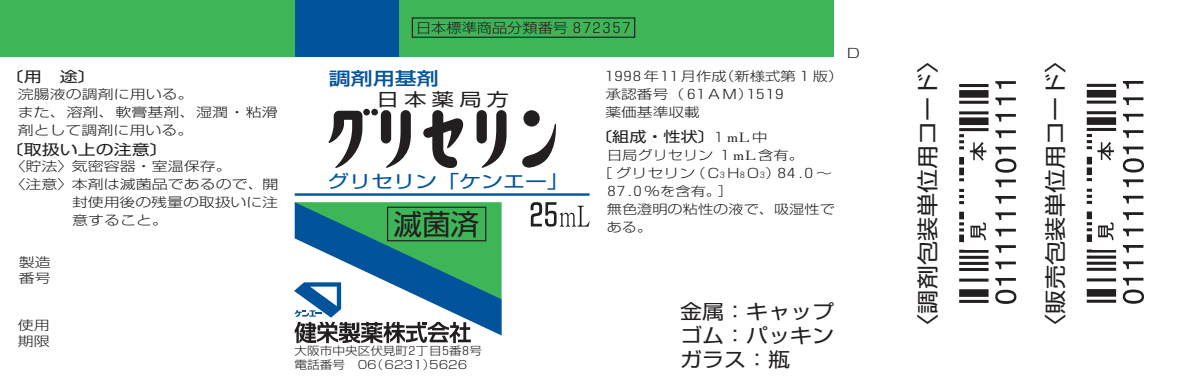
<style>
.page{position:relative;width:1182px;height:386px;background:#fff}
.page>*{position:absolute;margin:0;border:0;box-sizing:border-box;transform-origin:0 0}
.t1{font:28.4px "Shin Go Pr 5";color:#231f20}
.t2{font:21.6px "Shin Go Pr 5";color:#231f20;scale:1.11 1}
.t3{font:19.6px/24px "Shin Go Pr 5";color:#231f20;text-align:justify;scale:1.11 1}
.t4{font:17.6px "Shin Go Pr 5";color:#01549c;scale:1.25 1}
.t5{font:500 17.6px "Shin Go Pr 5";color:#01549c;scale:1.25 1}
.t6{font:17.6px "Shin Go Pr 5";letter-spacing:.25em;color:#231f20;scale:1.25 1}
.t7{font:14.4px "Shin Go Pr 5";color:#231f20;scale:1.25 1}
.t8{font:14.4px "Shin Go Pr 5";color:#231f20;scale:1.19 1}
.t9{font:300 13.6px "Shin Go Pr 5";color:#231f20;scale:1.11 1}
.t10{font:300 12.8px/18px "Shin Go Pr 5";color:#231f20;scale:1.25 1}
.t11{font:300 12.8px "Shin Go Pr 5";color:#231f20;scale:1.19 1}
.t12{font:300 12.8px/18px "Shin Go Pr 5";color:#231f20;scale:1.2 1}
.t13{font:300 11.2px/13.2px "Shin Go Pr 5";color:#231f20;scale:1.11 1}
.s1{font-weight:400}
.s2{font-weight:500}
.s3{font-weight:300;font-size:12.8px}
.s4{font-family:"Futo Min A101 Pro";font-weight:700;font-size:12.8px}
.s5{font-family:"Futo Min A101 Pro";font-weight:700}
.s6{font-size:8px}
</style>
<div class="page">
<div style="left:0;top:0;width:834px;height:57px;background:#3eb658"></div>
<div style="left:295px;top:0;width:103px;height:57px;background:#01549c"></div>
<hr style="left:295px;top:193px;width:294px;height:2px;background:#01549c">
<svg style="left:295px;top:202px;width:207px;height:133px;background:#429e84"></svg>
<div style="left:412px;top:17px;width:223px;height:21px;border:1px solid #231f20"></div>
<div style="left:381px;top:110px;width:10px;height:33px;background:#231f20;border-radius:5px"></div>
<svg style="left:385px;top:110px;width:26px;height:58px"></svg>
<div style="left:476px;top:110px;width:11px;height:33px;background:#231f20;border-radius:5px"></div>
<svg style="left:481px;top:110px;width:25px;height:58px"></svg>
<svg style="left:328px;top:111px;width:34px;height:57px"></svg>
<div style="left:363px;top:109px;width:7px;height:6px;background:#231f20;border-radius:50%"></div>
<div style="left:371px;top:109px;width:7px;height:6px;background:#231f20;border-radius:50%"></div>
<div style="left:523px;top:110px;width:17px;height:16px;background:#231f20;border-radius:50%"></div>
<svg style="left:522px;top:122px;width:34px;height:45px"></svg>
<svg style="left:423px;top:110px;width:41px;height:58px"></svg>
<svg style="left:530px;top:202px;width:60px;height:25px"></svg>
<div style="left:387px;top:206px;width:99px;height:35px;border:1px solid #231f20"></div>
<svg style="left:294px;top:282px;width:177px;height:61px"></svg>
<hr style="left:959px;top:300px;width:29px;height:3px;background:#231f20">
<div style="left:959px;top:289px;width:29px;height:7px;background:#231f20"></div>
<hr style="left:959px;top:278px;width:29px;height:3px;background:#231f20">
<hr style="left:959px;top:268px;width:29px;height:3px;background:#231f20">
<hr style="left:959px;top:262px;width:29px;height:3px;background:#231f20">
<svg style="left:959px;top:255px;width:29px;height:4px"></svg>
<hr style="left:959px;top:249px;width:29px;height:3px;background:#231f20">
<div style="left:959px;top:234px;width:29px;height:8px;background:#231f20"></div>
<hr style="left:959px;top:228px;width:29px;height:3px;background:#231f20">
<hr style="left:959px;top:222px;width:29px;height:3px;background:#231f20">
<div style="left:959px;top:211px;width:29px;height:8px;background:#231f20"></div>
<hr style="left:959px;top:201px;width:29px;height:3px;background:#231f20">
<hr style="left:959px;top:195px;width:29px;height:3px;background:#231f20">
<hr style="left:959px;top:189px;width:29px;height:3px;background:#231f20">
<hr style="left:959px;top:178px;width:29px;height:3px;background:#231f20">
<div style="left:959px;top:167px;width:29px;height:8px;background:#231f20"></div>
<div style="left:959px;top:157px;width:29px;height:7px;background:#231f20"></div>
<hr style="left:959px;top:146px;width:29px;height:3px;background:#231f20">
<hr style="left:959px;top:140px;width:29px;height:3px;background:#231f20">
<hr style="left:959px;top:134px;width:29px;height:3px;background:#231f20">
<hr style="left:959px;top:128px;width:29px;height:3px;background:#231f20">
<div style="left:959px;top:117px;width:29px;height:8px;background:#231f20"></div>
<hr style="left:959px;top:111px;width:29px;height:3px;background:#231f20">
<hr style="left:959px;top:101px;width:29px;height:3px;background:#231f20">
<div style="left:959px;top:90px;width:29px;height:8px;background:#231f20"></div>
<hr style="left:959px;top:84px;width:29px;height:3px;background:#231f20">
<svg style="left:995px;top:278px;width:21px;height:26px"></svg>
<svg style="left:995px;top:261px;width:21px;height:8px"></svg>
<svg style="left:995px;top:245px;width:21px;height:8px"></svg>
<svg style="left:995px;top:228px;width:21px;height:8px"></svg>
<svg style="left:995px;top:212px;width:21px;height:8px"></svg>
<svg style="left:995px;top:196px;width:21px;height:7px"></svg>
<svg style="left:995px;top:179px;width:21px;height:8px"></svg>
<svg style="left:995px;top:147px;width:21px;height:26px"></svg>
<svg style="left:995px;top:130px;width:21px;height:8px"></svg>
<svg style="left:995px;top:114px;width:21px;height:7px"></svg>
<svg style="left:995px;top:97px;width:21px;height:8px"></svg>
<svg style="left:995px;top:81px;width:21px;height:8px"></svg>
<div style="left:964px;top:133px;width:27px;height:117px;background:#fff"></div>
<svg style="left:970px;top:222px;width:16px;height:18px"></svg>
<svg style="left:970px;top:142px;width:16px;height:19px"></svg>
<hr style="left:1086px;top:299px;width:30px;height:3px;background:#231f20">
<div style="left:1086px;top:289px;width:30px;height:7px;background:#231f20"></div>
<hr style="left:1086px;top:278px;width:30px;height:3px;background:#231f20">
<hr style="left:1086px;top:267px;width:30px;height:3px;background:#231f20">
<hr style="left:1086px;top:261px;width:30px;height:3px;background:#231f20">
<hr style="left:1086px;top:255px;width:30px;height:3px;background:#231f20">
<hr style="left:1086px;top:249px;width:30px;height:3px;background:#231f20">
<div style="left:1086px;top:234px;width:30px;height:8px;background:#231f20"></div>
<hr style="left:1086px;top:228px;width:30px;height:3px;background:#231f20">
<hr style="left:1086px;top:222px;width:30px;height:3px;background:#231f20">
<div style="left:1086px;top:211px;width:30px;height:8px;background:#231f20"></div>
<hr style="left:1086px;top:201px;width:30px;height:3px;background:#231f20">
<hr style="left:1086px;top:195px;width:30px;height:3px;background:#231f20">
<svg style="left:1086px;top:188px;width:6px;height:4px"></svg>
<hr style="left:1086px;top:178px;width:30px;height:3px;background:#231f20">
<div style="left:1086px;top:167px;width:30px;height:8px;background:#231f20"></div>
<div style="left:1086px;top:157px;width:30px;height:7px;background:#231f20"></div>
<hr style="left:1086px;top:146px;width:30px;height:3px;background:#231f20">
<hr style="left:1086px;top:140px;width:30px;height:3px;background:#231f20">
<hr style="left:1086px;top:134px;width:30px;height:3px;background:#231f20">
<hr style="left:1086px;top:128px;width:30px;height:3px;background:#231f20">
<div style="left:1086px;top:117px;width:30px;height:8px;background:#231f20"></div>
<hr style="left:1086px;top:111px;width:30px;height:3px;background:#231f20">
<hr style="left:1086px;top:100px;width:30px;height:3px;background:#231f20">
<div style="left:1086px;top:90px;width:30px;height:7px;background:#231f20"></div>
<hr style="left:1086px;top:84px;width:30px;height:3px;background:#231f20">
<svg style="left:1123px;top:277px;width:21px;height:26px"></svg>
<svg style="left:1123px;top:261px;width:20px;height:8px"></svg>
<svg style="left:1123px;top:245px;width:20px;height:7px"></svg>
<svg style="left:1123px;top:228px;width:20px;height:8px"></svg>
<svg style="left:1123px;top:212px;width:20px;height:8px"></svg>
<svg style="left:1123px;top:196px;width:20px;height:7px"></svg>
<svg style="left:1123px;top:179px;width:20px;height:8px"></svg>
<svg style="left:1123px;top:146px;width:21px;height:26px"></svg>
<svg style="left:1123px;top:130px;width:20px;height:8px"></svg>
<svg style="left:1123px;top:114px;width:20px;height:7px"></svg>
<svg style="left:1123px;top:97px;width:20px;height:8px"></svg>
<svg style="left:1123px;top:81px;width:20px;height:8px"></svg>
<div style="left:1092px;top:132px;width:26px;height:118px;background:#fff"></div>
<svg style="left:1098px;top:222px;width:15px;height:18px"></svg>
<svg style="left:1097px;top:142px;width:17px;height:18px"></svg>
<p class="t7" style="left:6px;top:65px;width:74px">〔用　途〕</p>
<p class="t10" style="left:18px;top:84px;width:210px">浣腸液の調剤に用いる。<br>また、溶剤、軟膏基剤、湿潤<span class="s1">・</span>粘滑剤として調剤に用いる。　</p>
<p class="t7" style="left:6px;top:138px;width:131px">〔取扱い上の注意〕</p>
<p class="t10" style="left:10px;top:156px;width:179px">〈貯法〉気密容器<span class="s1">・</span>室温保存。</p>
<p class="t10" style="left:10px;top:174px;width:217px">〈注意〉本剤は滅菌品であるので、開</p>
<p class="t10" style="left:72px;top:192px;width:166px">封使用後の残量の取扱いに注</p>
<p class="t10" style="left:72px;top:210px;width:78px">意すること。</p>
<p class="t10" style="left:19px;top:253px;width:27px;line-height:16px">製造番号</p>
<p class="t10" style="left:18px;top:315px;width:27px;line-height:16px">使用期限</p>
<p class="t9" style="left:416px;top:17px;width:194px">日本標準商品分類番号 872357</p>
<h3 class="t5" style="left:329px;top:64px;width:89px">調剤用基剤</h3>
<h3 class="t6" style="left:377px;top:85px;width:107px">日本薬局方</h3>
<h3 class="t4" style="left:327px;top:167px;width:195px">グリセリン「ケンエー」</h3>
<h1 class="t1" style="left:393px;top:200px;width:87px">滅菌済</h1>
<p class="t12" style="left:605px;top:66px;width:200px">1998年11月作成（新様式第 1 版）承認番号（ 61ＡＭ）1519<br>薬価基準収載</p>
<p class="t8" style="left:595px;top:125px;width:146px">〔組成<span class="s2">・</span>性状〕<span class="s3">1</span> <span class="s4">mL</span><span class="s3">中</span></p>
<p class="t11" style="left:607px;top:145px;width:167px">日局グリセリン 1 <span class="s5">mL</span>含有。</p>
<p class="t10" style="left:596px;top:163px;width:190px">［グリセリン（Ｃ<span class="s6">3</span>Ｈ<span class="s6">8</span>Ｏ<span class="s6">3</span>）84.0 ～</p>
<p class="t11" style="left:608px;top:181px;width:107px">87.0 ％を含有。］</p>
<p class="t11" style="left:607px;top:199px;width:193px">無色澄明の粘性の液で、吸湿性で</p>
<p class="t11" style="left:607px;top:217px;width:40px">ある。</p>
<p class="t10" style="left:845px;top:42px;width:14px">Ｄ</p>
<p class="t13" style="left:294px;top:343px;width:170px">大阪市中央区伏見町2丁目5番8号電話番号　06（6231）5626</p>
<h3 class="t3" style="left:680px;top:297px;width:140px">金属：キャップゴム：パッキンガラス：瓶</h3>
<h2 class="t2" style="left:910px;top:337px;width:261px;rotate:-90deg">〈調剤包装単位用コード〉</h2>
<h2 class="t2" style="left:1037px;top:337px;width:261px;rotate:-90deg">〈販売包装単位用コード〉</h2>
</div>
